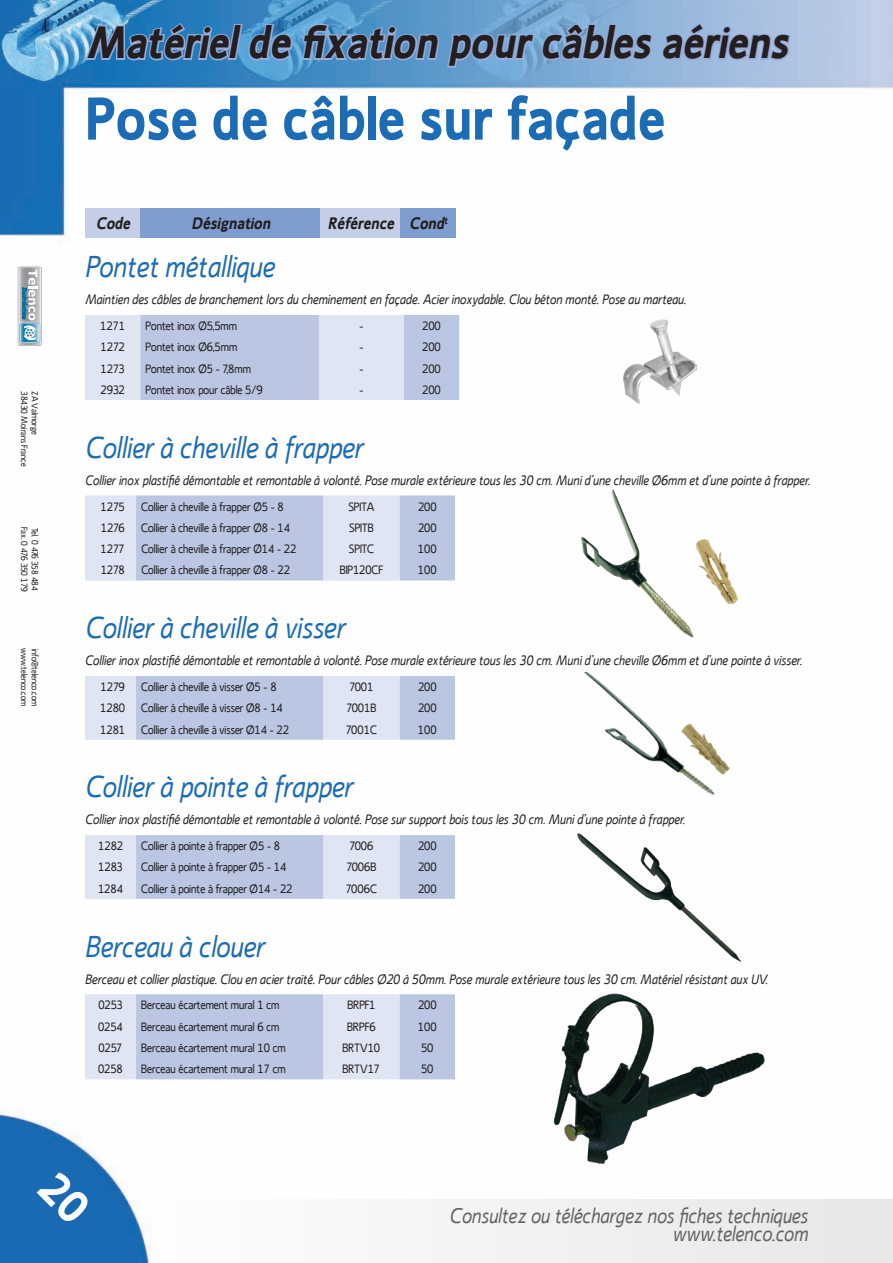
<style>
.page{position:relative;width:893px;height:1263px;background:#fff}
.page>*{position:absolute;margin:0;border:0;box-sizing:border-box;transform-origin:0 0}
.sous_familleA{font:700 60px "Ligurino";color:#1b6bb5}
.t1{font:italic 700 45px "Ligurino";color:#231f20}
.gammeA{font:italic 30px "Ligurino";color:#1b6bb5}
.t2{font:italic 21px/18px "Ligurino";color:#636366;text-align:right}
.t3{font:italic 700 16.5px "Ligurino";color:#231f20}
.des_gamme{font:italic 13.5px "Ligurino";color:#231f20}
.des_produit{font:12px "Ligurino";color:#231f20}
.t4{font:9px "Ligurino";color:#231f20}
.t5{font:9px "Ligurino";letter-spacing:-.03em;color:#231f20}
.t6{font:9px "Ligurino";letter-spacing:-.035em;color:#231f20}
</style>
<div class="page">
<img style="left:0;top:0;width:872px;height:1263px">
<div style="left:85px;top:208px;width:56px;height:30px;background:#c4cfe7"></div>
<div style="left:141px;top:208px;width:180px;height:30px;background:#7f9dcf"></div>
<div style="left:321px;top:208px;width:80px;height:30px;background:#c4cfe7"></div>
<div style="left:401px;top:208px;width:55px;height:30px;background:#7f9dcf"></div>
<svg style="left:83px;top:21px;width:211px;height:42px;background:#5e96ca"></svg>
<svg style="left:300px;top:21px;width:493px;height:49px;background:#82a9d4"></svg>
<div style="left:149px;top:1199px;width:744px;height:64px;background:#f1f2f3"></div>
<hr style="left:892px;top:1199px;width:1px;height:64px;background:#e6e7e9">
<div style="left:18px;top:267px;width:24px;height:78px;border:1px solid #939598;border-radius:2px"></div>
<img style="left:41px;top:321px;width:1px;height:24px">
<svg style="left:18px;top:267px;width:23px;height:78px;background:#a8bbc6"></svg>
<svg style="left:85px;top:315px;width:374px;height:85px;background:#c8d1e8"></svg>
<svg style="left:85px;top:495px;width:370px;height:85px;background:#c7d0e7"></svg>
<svg style="left:85px;top:676px;width:370px;height:64px;background:#c7d1e8"></svg>
<svg style="left:85px;top:835px;width:370px;height:64px;background:#c7d1e8"></svg>
<svg style="left:85px;top:994px;width:370px;height:85px;background:#c7d0e7"></svg>
<img style="left:622px;top:319px;width:74px;height:85px">
<img style="left:581px;top:489px;width:156px;height:149px">
<img style="left:584px;top:672px;width:151px;height:127px">
<img style="left:577px;top:833px;width:164px;height:128px">
<img style="left:554px;top:993px;width:210px;height:170px">
<div style="left:37px;top:1169px;width:55px;height:56px;background:#196ab3"></div>
<p class="t4" style="left:29px;top:391px;width:77px;rotate:90deg">38430 Moirans France</p>
<p class="t4" style="left:40px;top:391px;width:45px;rotate:90deg">ZA Valmorge</p>
<p class="t5" style="left:29px;top:527px;width:67px;rotate:90deg">Fax. 0 476 350 179</p>
<p class="t6" style="left:40px;top:528px;width:65px;rotate:90deg">Tel. 0 476 358 484</p>
<p class="t4" style="left:29px;top:648px;width:59px;rotate:90deg">www.telenco.com</p>
<p class="t4" style="left:40px;top:649px;width:59px;rotate:90deg">info@telenco.com</p>
<h2 class="t1" style="left:85px;top:16px;width:713px">Matérielde fixation pourcâbles aériens</h2>
<p class="sous_familleA" style="left:85px;top:83px;width:582px">Pose de câble sur façade</p>
<h3 class="t3" style="left:96px;top:214px;width:39px">Code</h3>
<h3 class="t3" style="left:192px;top:214px;width:84px">Désignation</h3>
<h3 class="t3" style="left:328px;top:214px;width:123px">Référence Cond<sup>t</sup></h3>
<p class="gammeA" style="left:85px;top:250px;width:191px">Pontet métallique</p>
<p class="des_gamme" style="left:85px;top:292px;width:603px">Maintien des câbles de branchement lors du cheminement en façade. Acier inoxydable. Clou béton monté. Pose au marteau.</p>
<p class="des_produit" style="left:100px;top:319px;width:27px">1271</p>
<p class="des_produit" style="left:146px;top:319px;width:93px">Pontet inox Ø5,5mm</p>
<p class="des_produit" style="left:359px;top:319px;width:5px">-</p>
<p class="des_produit" style="left:422px;top:319px;width:20px">200</p>
<p class="des_produit" style="left:101px;top:340px;width:26px">1272</p>
<p class="des_produit" style="left:146px;top:340px;width:93px">Pontet inox Ø6,5mm</p>
<p class="des_produit" style="left:359px;top:340px;width:5px">-</p>
<p class="des_produit" style="left:422px;top:340px;width:20px">200</p>
<p class="des_produit" style="left:101px;top:362px;width:26px">1273</p>
<p class="des_produit" style="left:146px;top:362px;width:107px">Pontet inox Ø5 - 7,8mm</p>
<p class="des_produit" style="left:359px;top:362px;width:5px">-</p>
<p class="des_produit" style="left:422px;top:362px;width:20px">200</p>
<p class="des_produit" style="left:101px;top:383px;width:26px">2932</p>
<p class="des_produit" style="left:146px;top:383px;width:119px">Pontet inox pour câble 5/9</p>
<p class="des_produit" style="left:359px;top:383px;width:5px">-</p>
<p class="des_produit" style="left:422px;top:383px;width:20px">200</p>
<p class="gammeA" style="left:85px;top:430px;width:280px">Collier à cheville à frapper</p>
<p class="des_gamme" style="left:85px;top:472px;width:727px">Collier inox plastifié démontable et remontable à volonté. Pose murale extérieure tous les 30 cm. Muni d’une cheville Ø6mm et d’une pointe à frapper.</p>
<p class="des_produit" style="left:101px;top:499px;width:26px">1275</p>
<p class="des_produit" style="left:141px;top:499px;width:144px">Collier à cheville à frapper Ø5 - 8</p>
<p class="des_produit" style="left:348px;top:499px;width:28px">SPITA</p>
<p class="des_produit" style="left:418px;top:499px;width:20px">200</p>
<p class="des_produit" style="left:101px;top:521px;width:25px">1276</p>
<p class="des_produit" style="left:141px;top:521px;width:150px">Collier à cheville à frapper Ø8 - 14</p>
<p class="des_produit" style="left:349px;top:521px;width:26px">SPITB</p>
<p class="des_produit" style="left:418px;top:521px;width:20px">200</p>
<p class="des_produit" style="left:100px;top:542px;width:26px">1277</p>
<p class="des_produit" style="left:141px;top:542px;width:156px">Collier à cheville à frapper Ø14 - 22</p>
<p class="des_produit" style="left:349px;top:542px;width:27px">SPITC</p>
<p class="des_produit" style="left:418px;top:542px;width:20px">100</p>
<p class="des_produit" style="left:101px;top:563px;width:25px">1278</p>
<p class="des_produit" style="left:141px;top:563px;width:150px">Collier à cheville à frapper Ø8 - 22</p>
<p class="des_produit" style="left:340px;top:563px;width:45px">BIP120CF</p>
<p class="des_produit" style="left:418px;top:563px;width:20px">100</p>
<p class="gammeA" style="left:85px;top:611px;width:262px">Collier à cheville à visser</p>
<p class="des_gamme" style="left:85px;top:653px;width:718px">Collier inox plastifié démontable et remontable à volonté. Pose murale extérieure tous les 30 cm. Muni d’une cheville Ø6mm et d’une pointe à visser.</p>
<p class="des_produit" style="left:101px;top:680px;width:26px">1279</p>
<p class="des_produit" style="left:141px;top:680px;width:137px">Collier à cheville à visser Ø5 - 8</p>
<p class="des_produit" style="left:349px;top:680px;width:26px">7001</p>
<p class="des_produit" style="left:418px;top:680px;width:20px">200</p>
<p class="des_produit" style="left:100px;top:701px;width:27px">1280</p>
<p class="des_produit" style="left:141px;top:701px;width:143px">Collier à cheville à visser Ø8 - 14</p>
<p class="des_produit" style="left:346px;top:701px;width:32px">7001B</p>
<p class="des_produit" style="left:418px;top:701px;width:20px">200</p>
<p class="des_produit" style="left:100px;top:722px;width:27px">1281</p>
<p class="des_produit" style="left:141px;top:722px;width:149px">Collier à cheville à visser Ø14 - 22</p>
<p class="des_produit" style="left:346px;top:722px;width:33px">7001C</p>
<p class="des_produit" style="left:418px;top:722px;width:20px">100</p>
<p class="gammeA" style="left:85px;top:770px;width:269px">Collier à pointe à frapper</p>
<p class="des_gamme" style="left:85px;top:812px;width:602px">Collier inox plastifié démontable et remontable à volonté. Pose sur support bois tous les 30 cm. Muni d’une pointe à frapper.</p>
<p class="des_produit" style="left:98px;top:839px;width:26px">1282</p>
<p class="des_produit" style="left:141px;top:839px;width:140px">Collier à pointe à frapper Ø5 - 8</p>
<p class="des_produit" style="left:349px;top:839px;width:26px">7006</p>
<p class="des_produit" style="left:418px;top:839px;width:20px">200</p>
<p class="des_produit" style="left:98px;top:860px;width:26px">1283</p>
<p class="des_produit" style="left:141px;top:860px;width:146px">Collier à pointe à frapper Ø5 - 14</p>
<p class="des_produit" style="left:346px;top:860px;width:32px">7006B</p>
<p class="des_produit" style="left:418px;top:860px;width:20px">200</p>
<p class="des_produit" style="left:98px;top:882px;width:27px">1284</p>
<p class="des_produit" style="left:141px;top:882px;width:153px">Collier à pointe à frapper Ø14 - 22</p>
<p class="des_produit" style="left:346px;top:882px;width:33px">7006C</p>
<p class="des_produit" style="left:418px;top:882px;width:20px">200</p>
<p class="gammeA" style="left:85px;top:929px;width:181px">Berceau à clouer</p>
<p class="des_gamme" style="left:85px;top:971px;width:684px">Berceau et collier plastique. Clou en acier traité. Pour câbles Ø20 à 50mm. Pose murale extérieure tous les 30 cm. Matériel résistant aux UV.</p>
<p class="des_produit" style="left:98px;top:998px;width:26px">0253</p>
<p class="des_produit" style="left:141px;top:998px;width:140px">Berceau écartement mural 1 cm</p>
<p class="des_produit" style="left:347px;top:998px;width:30px">BRPF1</p>
<p class="des_produit" style="left:418px;top:998px;width:20px">200</p>
<p class="des_produit" style="left:98px;top:1020px;width:26px">0254</p>
<p class="des_produit" style="left:141px;top:1020px;width:140px">Berceau écartement mural 6 cm</p>
<p class="des_produit" style="left:347px;top:1020px;width:30px">BRPF6</p>
<p class="des_produit" style="left:418px;top:1020px;width:20px">100</p>
<p class="des_produit" style="left:99px;top:1041px;width:25px">0257</p>
<p class="des_produit" style="left:141px;top:1041px;width:146px">Berceau écartement mural 10 cm</p>
<p class="des_produit" style="left:343px;top:1041px;width:39px">BRTV10</p>
<p class="des_produit" style="left:421px;top:1041px;width:14px">50</p>
<p class="des_produit" style="left:98px;top:1062px;width:26px">0258</p>
<p class="des_produit" style="left:141px;top:1062px;width:146px">Berceau écartement mural 17 cm</p>
<p class="des_produit" style="left:343px;top:1062px;width:39px">BRTV17</p>
<p class="des_produit" style="left:421px;top:1062px;width:14px">50</p>
<h3 class="t2" style="left:450px;top:1207px;width:360px">Consultez ou téléchargez nos fiches techniques www.telenco.com</h3>
</div>
